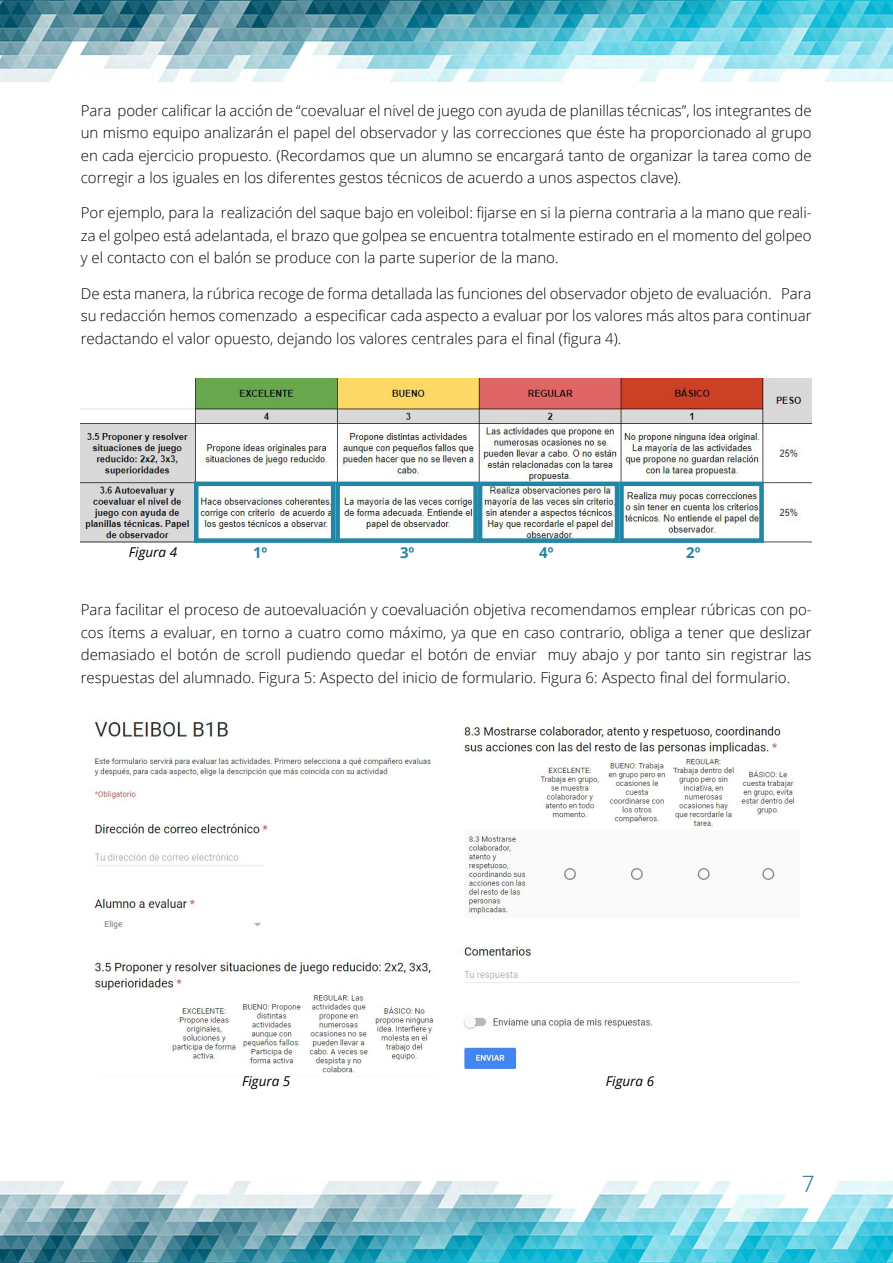
<style>
.page{position:relative;width:893px;height:1263px;background:#fff}
.page>*{position:absolute;margin:0;border:0;box-sizing:border-box;transform-origin:0 0}
.t1{font:300 22.5px "Open Sans";color:#22728e}
.t2{font:300 15px/22.5px "Open Sans";color:#000;text-align:justify}
.t3{font:700 15px "Open Sans";color:#2286a6}
.t4{font:italic 13.5px "Open Sans";color:#000}
</style>
<div class="page">
<img style="left:0;top:0;width:893px;height:81px">
<img style="left:0;top:1182px;width:893px;height:81px">
<img style="left:81px;top:378px;width:731px;height:165px">
<div style="left:194px;top:482px;width:141px;height:61px;border:4px solid #2286a6"></div>
<div style="left:335px;top:482px;width:143px;height:61px;border:4px solid #2286a6"></div>
<div style="left:478px;top:482px;width:141px;height:61px;border:4px solid #2286a6"></div>
<div style="left:619px;top:482px;width:145px;height:61px;border:4px solid #2286a6"></div>
<img style="left:92px;top:719px;width:342px;height:354px">
<img style="left:458px;top:722px;width:342px;height:347px">
<p class="t2" style="left:81px;top:99px;width:732px">Para poder calificar la acción de “coevaluar el nivel de juego con ayuda de planillas técnicas”, los integrantes de un mismo equipo analizarán el papel del observador y las correcciones que éste ha proporcionado al grupo en cada ejercicio propuesto. (Recordamos que un alumno se encargará tanto de organizar la tarea como de corregir a los iguales en los diferentes gestos técnicos de acuerdo a unos aspectos clave).</p>
<p class="t2" style="left:81px;top:201px;width:732px">Por ejemplo, para la realización del saque bajo en voleibol: fijarse en si la pierna contraria a la mano que reali&shy;za el golpeo está adelantada, el brazo que golpea se encuentra totalmente estirado en el momento del golpeo y el contacto con el balón se produce con la parte superior de la mano.</p>
<p class="t2" style="left:81px;top:282px;width:732px">De esta manera, la rúbrica recoge de forma detallada las funciones del observador objeto de evaluación. Para su redacción hemos comenzado a especificar cada aspecto a evaluar por los valores más altos para continuar redactando el valor opuesto, dejando los valores centrales para el final (figura 4).</p>
<p class="t4" style="left:129px;top:543px;width:50px">Figura 4</p>
<p class="t3" style="left:253px;top:542px;width:16px">1º</p>
<p class="t3" style="left:400px;top:542px;width:16px">3º</p>
<p class="t3" style="left:539px;top:542px;width:16px">4º</p>
<p class="t3" style="left:686px;top:542px;width:16px">2º</p>
<p class="t2" style="left:81px;top:598px;width:732px">Para facilitar el proceso de autoevaluación y coevaluación objetiva recomendamos emplear rúbricas con po&shy;cos ítems a evaluar, en torno a cuatro como máximo, ya que en caso contrario, obliga a tener que deslizar demasiado el botón de scroll pudiendo quedar el botón de enviar muy abajo y por tanto sin registrar las respuestas del alumnado. Figura 5: Aspecto del inicio de formulario. Figura 6: Aspecto final del formulario.</p>
<p class="t4" style="left:242px;top:1072px;width:50px">Figura 5</p>
<p class="t4" style="left:606px;top:1072px;width:50px">Figura 6</p>
<h1 class="t1" style="left:802px;top:1168px;width:14px">7</h1>
</div>
